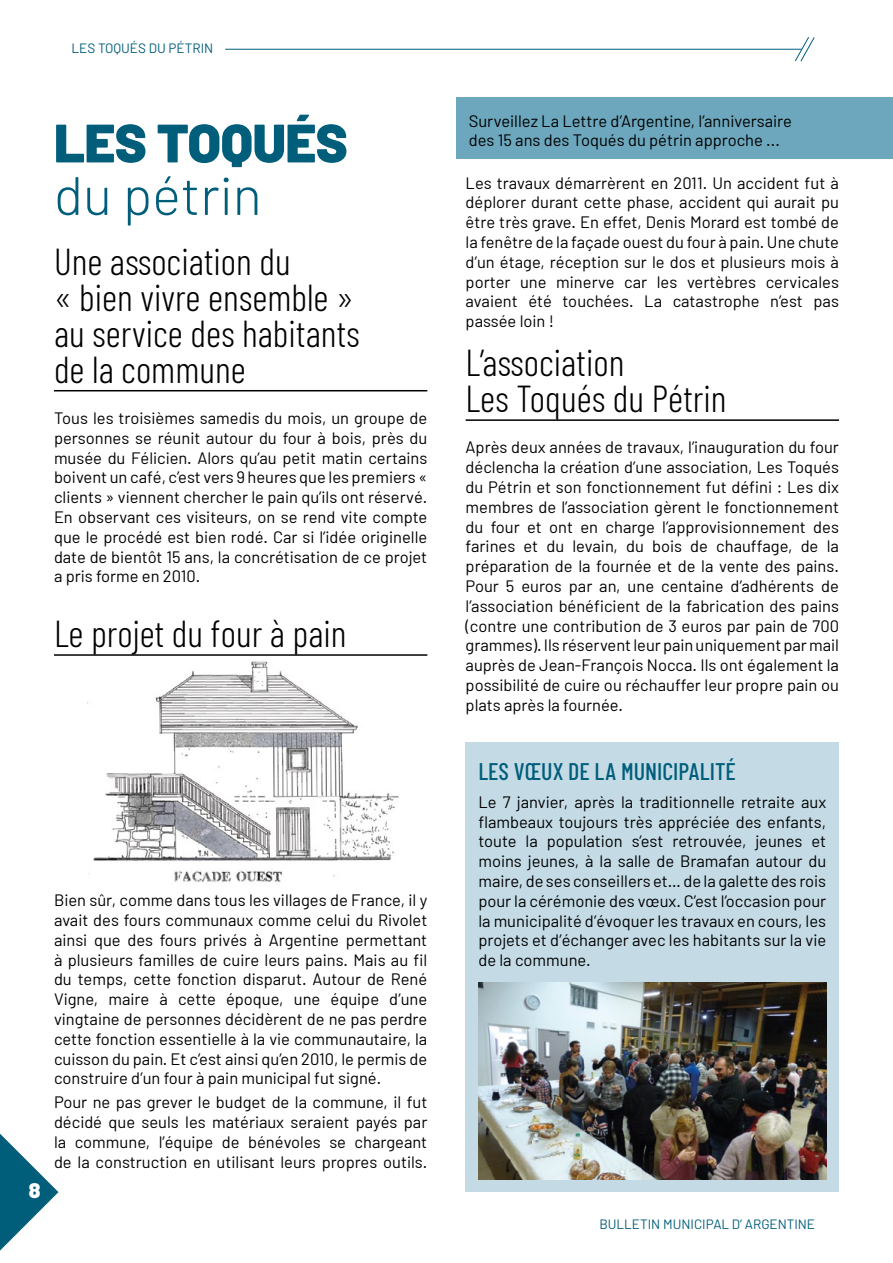
<style>
.page{position:relative;width:893px;height:1263px;background:#fff}
.page>*{position:absolute;margin:0;border:0;box-sizing:border-box;transform-origin:0 0}
.t1{font:900 54px "Barlow";letter-spacing:-.01em;color:#005e7b}
.t2{font:300 54px "Barlow";color:#005e7b}
.t3{font:300 37.5px/36px "Barlow Condensed";color:#000}
.t4{font:500 24px "Barlow Condensed";color:#005e7b}
.t5{font:900 21px "Barlow";color:#fff}
.t6{font:16.5px/19.8px "Barlow";color:#000;text-align:justify}
.t7{font:13.5px "Barlow";color:#005e7b}
</style>
<div class="page">
<svg style="left:0;top:1134px;width:58px;height:116px"></svg>
<hr style="left:54px;top:390px;width:373px;height:1px;background:#000">
<hr style="left:54px;top:654px;width:373px;height:2px;background:#000">
<hr style="left:466px;top:419px;width:373px;height:2px;background:#000">
<hr style="left:225px;top:49px;width:577px;height:1px;background:#005e7b">
<svg style="left:794px;top:37px;width:21px;height:25px"></svg>
<img style="left:87px;top:661px;width:312px;height:222px">
<div style="left:456px;top:97px;width:437px;height:62px;background:#6ca7bd"></div>
<div style="left:466px;top:743px;width:373px;height:449px;background:#c4dbe6"></div>
<img style="left:478px;top:983px;width:348px;height:196px">
<p class="t7" style="left:72px;top:40px;width:143px">LES TOQUÉS DU PÉTRIN</p>
<h1 class="t1" style="left:54px;top:110px;width:295px">LES TOQUÉS</h1>
<h1 class="t2" style="left:54px;top:162px;width:209px">du pétrin</h1>
<h2 class="t3" style="left:54px;top:242px;width:307px">Une association du<br>« bien vivre ensemble » au service des habitants de la commune</h2>
<p class="t6" style="left:54px;top:408px;width:375px">Tous les troisièmes samedis du mois, un groupe de personnes se réunit autour du four à bois, près du musée du Félicien. Alors qu’au petit matin certains boivent un café, c’est vers 9 heures que les premiers « clients » viennent chercher le pain qu’ils ont réservé.<br>En observant ces visiteurs, on se rend vite compte que le procédé est bien rodé. Car si l’idée originelle date de bientôt 15 ans, la concrétisation de ce projet a pris forme en 2010.</p>
<h2 class="t3" style="left:54px;top:615px;width:294px">Le projet du four à pain</h2>
<p class="t5" style="left:29px;top:1177px;width:13px">8</p>
<p class="t6" style="left:54px;top:890px;width:375px">Bien sûr, comme dans tous les villages de France, il y avait des fours communaux comme celui du Rivolet ainsi que des fours privés à Argentine permettant à plusieurs familles de cuire leurs pains. Mais au fil du temps, cette fonction disparut. Autour de René Vigne, maire à cette époque, une équipe d’une vingtaine de personnes décidèrent de ne pas perdre cette fonction essentielle à la vie communautaire, la cuisson du pain. Et c’est ainsi qu’en 2010, le permis de construire d’un four à pain municipal fut signé.</p>
<p class="t6" style="left:54px;top:1092px;width:375px">Pour ne pas grever le budget de la commune, il fut décidé que seuls les matériaux seraient payés par la commune, l’équipe de bénévoles se chargeant de la construction en utilisant leurs propres outils.</p>
<p class="t6" style="left:469px;top:110px;width:325px">Surveillez La Lettre d’Argentine, l’anniversaire des 15 ans des Toqués du pétrin approche ...</p>
<p class="t6" style="left:466px;top:172px;width:375px">Les travaux démarrèrent en 2011. Un accident fut à déplorer durant cette phase, accident qui aurait pu être très grave. En effet, Denis Morard est tombé de la fenêtre de la façade ouest du four à pain. Une chute d’un étage, réception sur le dos et plusieurs mois à porter une minerve car les vertèbres cervicales avaient été touchées. La catastrophe n’est pas passée loin !</p>
<h2 class="t3" style="left:466px;top:344px;width:262px">L’association<br>Les Toqués du Pétrin</h2>
<p class="t6" style="left:466px;top:437px;width:375px">Après deux années de travaux, l’inauguration du four déclencha la création d’une association, Les Toqués du Pétrin et son fonctionnement fut défini : Les dix membres de l’association gèrent le fonctionnement du four et ont en charge l’approvisionnement des farines et du levain, du bois de chauffage, de la préparation de la fournée et de la vente des pains.<br>Pour 5 euros par an, une centaine d’adhérents de l’association bénéficient de la fabrication des pains (contre une contribution de 3 euros par pain de 700 grammes). Ils réservent leur pain uniquement par mail auprès de Jean-François Nocca. Ils ont également la possibilité de cuire ou réchauffer leur propre pain ou plats après la fournée.</p>
<h3 class="t4" style="left:478px;top:756px;width:259px">LES VŒUX DE LA MUNICIPALITÉ</h3>
<p class="t6" style="left:478px;top:791px;width:349px">Le 7 janvier, après la traditionnelle retraite aux flambeaux toujours très appréciée des enfants, toute la population s’est retrouvée, jeunes et moins jeunes, à la salle de Bramafan autour du maire, de ses conseillers et… de la galette des rois pour la cérémonie des vœux. C’est l’occasion pour la municipalité d’évoquer les travaux en cours, les projets et d’échanger avec les habitants sur la vie de la commune.</p>
<p class="t7" style="left:599px;top:1215px;width:217px">BULLETIN MUNICIPAL D’ ARGENTINE</p>
</div>
